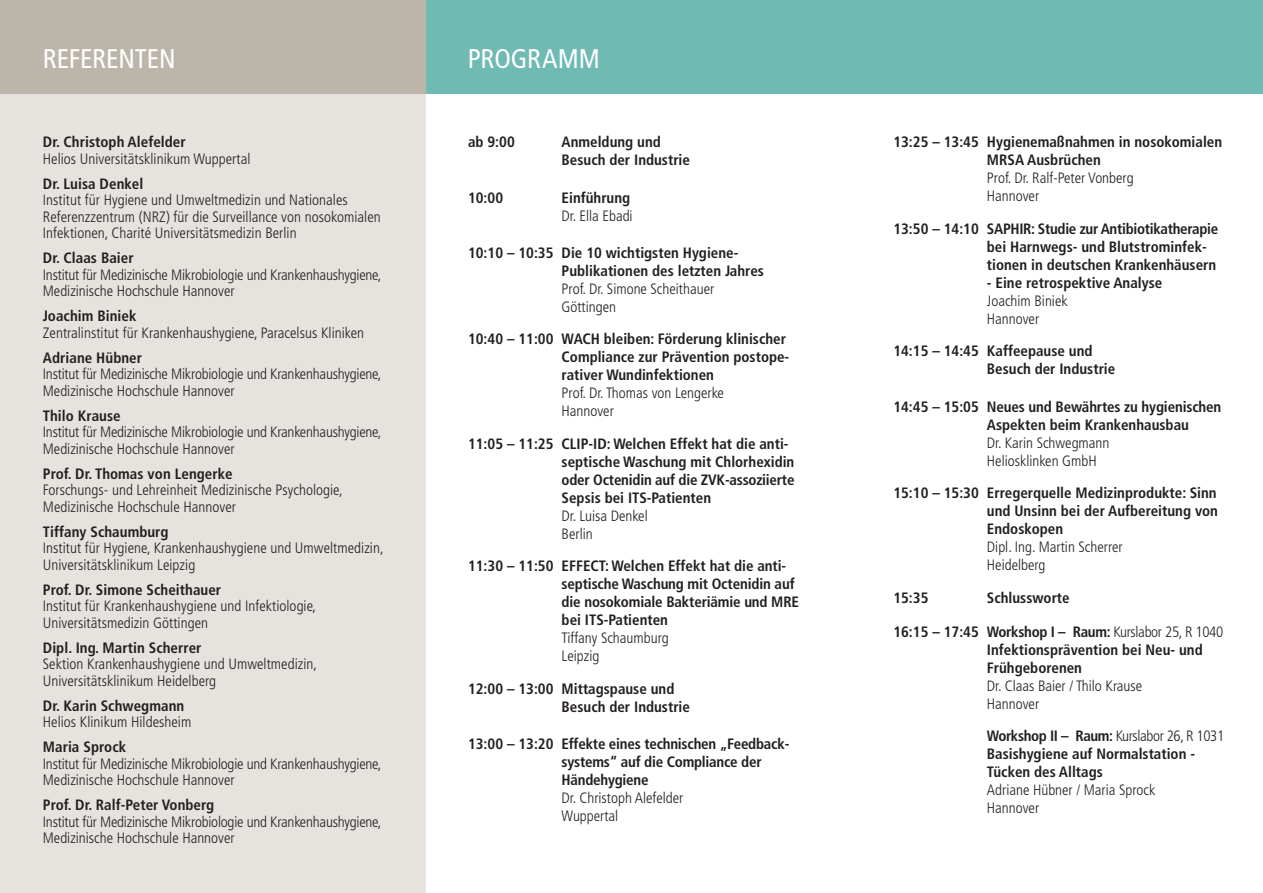
<style>
.page{position:relative;width:1263px;height:893px;background:#fff}
.page>*{position:absolute;margin:0;border:0;box-sizing:border-box;transform-origin:0 0}
.t1{font:condensed 27px "Frutiger LT Std";letter-spacing:-.005em;color:#fff}
.t2{font:300 condensed 15px/16.5px "Frutiger LT Std";color:#231f20}
.t3{font:700 condensed 15px/18px "Frutiger LT Std";color:#231f20}
.t4{font:300 condensed 15px "Frutiger LT Std";letter-spacing:-.02em;color:#231f20}
.s1{font-weight:700}
.s2{font-weight:300}
</style>
<div class="page">
<div style="left:0;top:0;width:425px;height:893px;background:#e6e3df"></div>
<div style="left:425px;top:0;width:838px;height:94px;background:#6fbab3"></div>
<div style="left:0;top:0;width:425px;height:94px;background:#bcb5aa"></div>
<p class="t1" style="left:43px;top:43px;width:134px">REFERENTEN</p>
<p class="t1" style="left:468px;top:43px;width:134px">PROGRAMM</p>
<p class="t2" style="left:43px;top:134px;width:209px"><span class="s1">Dr. Christoph Alefelder<br></span>Helios Universitätsklinikum Wuppertal</p>
<p class="t2" style="left:43px;top:176px;width:339px"><span class="s1">Dr. Luisa Denkel<br></span>Institut für Hygiene und Umweltmedizin und Nationales Referenzzentrum (NRZ) für die Surveillance von nosokomialen Infektionen, Charité Universitätsmedizin Berlin</p>
<p class="t2" style="left:43px;top:250px;width:340px"><span class="s1">Dr. Claas Baier<br></span>Institut für Medizinische Mikrobiologie und Krankenhaushygiene,<br>Medizinische Hochschule Hannover</p>
<p class="t2" style="left:43px;top:308px;width:323px"><span class="s1">Joachim Biniek<br></span>Zentralinstitut für Krankenhaushygiene, Paracelsus Kliniken</p>
<p class="t2" style="left:43px;top:350px;width:340px"><span class="s1">Adriane Hübner<br></span>Institut für Medizinische Mikrobiologie und Krankenhaushygiene,<br>Medizinische Hochschule Hannover</p>
<p class="t2" style="left:43px;top:408px;width:340px"><span class="s1">Thilo Krause<br></span>Institut für Medizinische Mikrobiologie und Krankenhaushygiene,<br>Medizinische Hochschule Hannover</p>
<p class="t2" style="left:43px;top:466px;width:301px"><span class="s1">Prof. Dr. Thomas von Lengerke<br></span>Forschungs- und Lehreinheit Medizinische Psychologie,<br>Medizinische Hochschule Hannover</p>
<p class="t2" style="left:43px;top:524px;width:342px"><span class="s1">Tiffany Schaumburg<br></span>Institut für Hygiene, Krankenhaushygiene und Umweltmedizin,<br>Universitätsklinikum Leipzig</p>
<p class="t2" style="left:43px;top:582px;width:275px"><span class="s1">Prof. Dr. Simone Scheithauer<br></span>Institut für Krankenhaushygiene und Infektiologie,<br>Universitätsmedizin Göttingen</p>
<p class="t2" style="left:43px;top:640px;width:276px"><span class="s1">Dipl. Ing. Martin Scherrer<br></span>Sektion Krankenhaushygiene und Umweltmedizin,<br>Universitätsklinikum Heidelberg</p>
<p class="t2" style="left:43px;top:698px;width:150px"><span class="s1">Dr. Karin Schwegmann<br></span>Helios Klinikum Hildesheim</p>
<p class="t2" style="left:43px;top:739px;width:340px"><span class="s1">Maria Sprock<br></span>Institut für Medizinische Mikrobiologie und Krankenhaushygiene,<br>Medizinische Hochschule Hannover</p>
<p class="t2" style="left:43px;top:797px;width:340px"><span class="s1">Prof. Dr. Ralf-Peter Vonberg<br></span>Institut für Medizinische Mikrobiologie und Krankenhaushygiene,<br>Medizinische Hochschule Hannover</p>
<p class="t3" style="left:468px;top:133px;width:48px">ab 9:00</p>
<p class="t3" style="left:562px;top:133px;width:101px">Anmeldung und</p>
<p class="t3" style="left:562px;top:151px;width:130px">Besuch der Industrie</p>
<p class="t3" style="left:468px;top:188px;width:37px">10:00</p>
<p class="t3" style="left:562px;top:188px;width:70px">Einführung</p>
<p class="t2" style="left:562px;top:207px;width:73px">Dr. Ella Ebadi</p>
<p class="t3" style="left:468px;top:244px;width:87px">10:10 – 10:35</p>
<p class="t3" style="left:562px;top:244px;width:178px">Die 10 wichtigsten Hygiene-</p>
<p class="t3" style="left:562px;top:262px;width:204px">Publikationen des letzten Jahres</p>
<p class="t2" style="left:562px;top:281px;width:154px">Prof. Dr. Simone Scheithauer</p>
<p class="t2" style="left:562px;top:299px;width:56px">Göttingen</p>
<p class="t3" style="left:468px;top:330px;width:87px">10:40 – 11:00</p>
<p class="t3" style="left:562px;top:330px;width:229px">WACH bleiben: Förderung klinischer<br>Compliance zur Prävention postope&shy;rativer Wundinfektionen</p>
<p class="t2" style="left:562px;top:385px;width:164px">Prof. Dr. Thomas von Lengerke</p>
<p class="t2" style="left:562px;top:403px;width:54px">Hannover</p>
<p class="t3" style="left:468px;top:435px;width:87px">11:05 – 11:25</p>
<p class="t3" style="left:562px;top:435px;width:234px">CLIP-ID: Welchen Effekt hat die anti&shy;septische Waschung mit Chlorhexidin oder Octenidin auf die ZVK-assoziierte Sepsis bei ITS-Patienten</p>
<p class="t2" style="left:562px;top:508px;width:88px">Dr. Luisa Denkel</p>
<p class="t2" style="left:562px;top:526px;width:33px">Berlin</p>
<p class="t3" style="left:468px;top:557px;width:87px">11:30 – 11:50</p>
<p class="t3" style="left:562px;top:557px;width:226px">EFFECT: Welchen Effekt hat die anti-</p>
<p class="t3" style="left:562px;top:575px;width:239px">septische Waschung mit Octenidin auf die nosokomiale Bakteriämie und MRE bei ITS-Patienten</p>
<p class="t2" style="left:562px;top:630px;width:109px">Tiffany Schaumburg</p>
<p class="t2" style="left:562px;top:648px;width:39px">Leipzig</p>
<p class="t3" style="left:468px;top:680px;width:87px">12:00 – 13:00</p>
<p class="t3" style="left:562px;top:680px;width:114px">Mittagspause und</p>
<p class="t3" style="left:562px;top:698px;width:130px">Besuch der Industrie</p>
<p class="t3" style="left:468px;top:735px;width:87px">13:00 – 13:20</p>
<p class="t3" style="left:562px;top:735px;width:229px">Effekte eines technischen „Feedback&shy;systems“ auf die Compliance der<br>Händehygiene</p>
<p class="t2" style="left:562px;top:790px;width:123px">Dr. Christoph Alefelder</p>
<p class="t2" style="left:562px;top:808px;width:58px">Wuppertal</p>
<p class="t3" style="left:893px;top:133px;width:87px">13:25 – 13:45</p>
<p class="t3" style="left:987px;top:133px;width:237px">Hygienemaßnahmen in nosokomialen<br>MRSA Ausbrüchen</p>
<p class="t2" style="left:987px;top:170px;width:148px">Prof. Dr. Ralf-Peter Vonberg</p>
<p class="t2" style="left:987px;top:188px;width:54px">Hannover</p>
<p class="t3" style="left:893px;top:220px;width:87px">13:50 – 14:10</p>
<p class="t3" style="left:987px;top:220px;width:233px">SAPHIR: Studie zur Antibiotikatherapie bei Harnwegs- und Blutstrominfek&shy;tionen in deutschen Krankenhäusern</p>
<p class="t3" style="left:987px;top:274px;width:177px">- Eine retrospektive Analyse</p>
<p class="t2" style="left:987px;top:293px;width:82px">Joachim Biniek</p>
<p class="t2" style="left:987px;top:311px;width:54px">Hannover</p>
<p class="t3" style="left:893px;top:342px;width:87px">14:15 – 14:45</p>
<p class="t3" style="left:987px;top:342px;width:107px">Kaffeepause und</p>
<p class="t3" style="left:987px;top:360px;width:130px">Besuch der Industrie</p>
<p class="t3" style="left:893px;top:397px;width:87px">14:45 – 15:05</p>
<p class="t3" style="left:987px;top:397px;width:236px">Neues und Bewährtes zu hygienischen<br>Aspekten beim Krankenhausbau</p>
<p class="t2" style="left:987px;top:434px;width:124px">Dr. Karin Schwegmann</p>
<p class="t2" style="left:987px;top:452px;width:111px">Heliosklinken GmbH</p>
<p class="t3" style="left:893px;top:484px;width:87px">15:10 – 15:30</p>
<p class="t3" style="left:987px;top:484px;width:233px;text-align:justify">Erregerquelle Medizinprodukte: Sinn und Unsinn bei der Aufbereitung von Endoskopen</p>
<p class="t2" style="left:987px;top:539px;width:137px">Dipl. Ing. Martin Scherrer</p>
<p class="t2" style="left:987px;top:557px;width:60px">Heidelberg</p>
<p class="t3" style="left:893px;top:588px;width:37px">15:35</p>
<p class="t3" style="left:987px;top:588px;width:84px">Schlussworte</p>
<p class="t3" style="left:893px;top:622px;width:87px">16:15 – 17:45</p>
<p class="t4" style="left:987px;top:623px;width:238px"><span class="s1">Workshop I – Raum:</span> Kurslabor 25, R 1040</p>
<p class="t3" style="left:987px;top:640px;width:217px">Infektionsprävention bei Neu- und<br>Frühgeborenen</p>
<p class="t2" style="left:987px;top:677px;width:157px">Dr. Claas Baier / Thilo Krause</p>
<p class="t2" style="left:987px;top:695px;width:54px">Hannover</p>
<p class="t3" style="left:987px;top:727px;width:239px">Workshop II – Raum: <span class="s2">Kurslabor 26, R 1031<br></span>Basishygiene auf Normalstation -<br>Tücken des Alltags</p>
<p class="t2" style="left:987px;top:782px;width:170px">Adriane Hübner / Maria Sprock</p>
<p class="t2" style="left:987px;top:800px;width:54px">Hannover</p>
</div>
